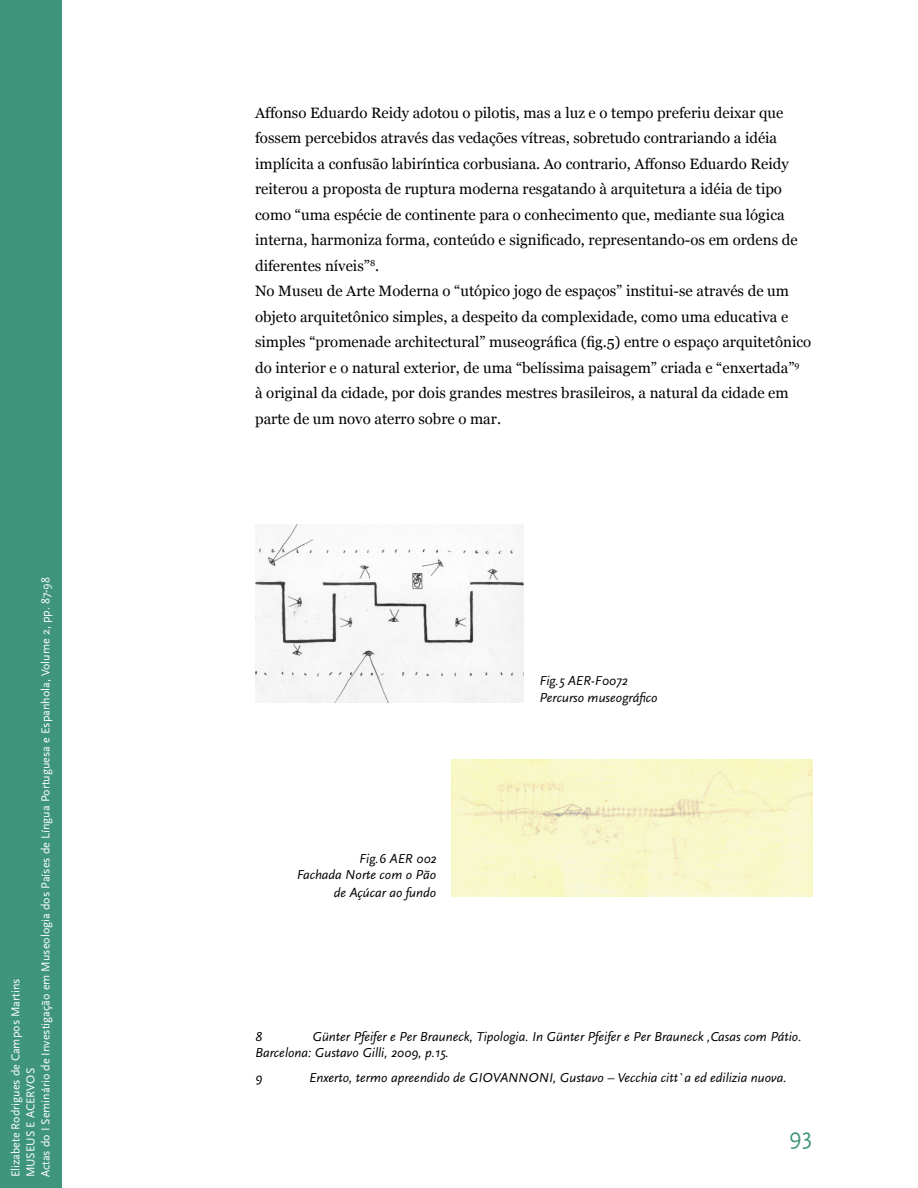
<style>
.page{position:relative;width:918px;height:1188px;background:#fff}
.page>*{position:absolute;margin:0;border:0;box-sizing:border-box;transform-origin:0 0}
.t1{font:24px "Scala Sans Pro";color:#3e957c}
.t2{font:15px/25.5px "Georgia";color:#000}
.t3{font:italic 13.5px/16.2px "Scala Sans Pro";color:#000}
.t4{font:12px/15px "Scala Sans Pro";color:#fff}
</style>
<div class="page">
<div style="left:0;top:0;width:62px;height:1188px;background:#3e957c"></div>
<img style="left:255px;top:525px;width:268px;height:177px">
<img style="left:452px;top:760px;width:360px;height:137px">
<p class="t4" style="left:9px;top:1177px;width:602px;rotate:-90deg">Elizabete Rodrigues de Campos Martins<br>MUSEUS E ACERVOS<br>Actas do I Seminário de Investigação em Museologia dos Países de Língua Portuguesa e Espanhola, Volume 2, pp. 87-98</p>
<p class="t2" style="left:255px;top:101px;width:558px">Affonso Eduardo Reidy adotou o pilotis, mas a luz e o tempo preferiu deixar que fossem percebidos através das vedações vítreas, sobretudo contrariando a idéia implícita a confusão labiríntica corbusiana. Ao contrario, Affonso Eduardo Reidy reiterou a proposta de ruptura moderna resgatando à arquitetura a idéia de tipo como “uma espécie de continente para o conhecimento que, mediante sua lógica interna, harmoniza forma, conteúdo e significado, representando-os em ordens de diferentes níveis”<sup>8</sup>.<br>No Museu de Arte Moderna o “utópico jogo de espaços” institui-se através de um objeto arquitetônico simples, a despeito da complexidade, como uma educativa e simples “promenade architectural” museográfica (fig.5) entre o espaço arquitetônico do interior e o natural exterior, de uma “belíssima paisagem” criada e “enxertada”<sup>9<br></sup>à original da cidade, por dois grandes mestres brasileiros, a natural da cidade em parte de um novo aterro sobre o mar.</p>
<p class="t3" style="left:297px;top:852px;width:141px;text-align:right">Fig.6 AER 002<br>Fachada Norte com o Pão</p>
<p class="t3" style="left:334px;top:886px;width:104px">de Açúcar ao fundo</p>
<p class="t3" style="left:539px;top:674px;width:120px">Fig.5 AER-F0072<br>Percurso museográfico</p>
<p class="t3" style="left:255px;top:1029px;width:548px;text-indent:57px">Günter Pfeifer e Per Brauneck, Tipologia. In Günter Pfeifer e Per Brauneck ,Casas com Pátio.<br>Barcelona: Gustavo Gilli, 2009, p.15.</p>
<p class="t3" style="left:255px;top:1070px;width:9px">9</p>
<p class="t3" style="left:309px;top:1070px;width:479px">Enxerto, termo apreendido de GIOVANNONI, Gustavo – Vecchia citt`a ed edilizia nuova.</p>
<p class="t3" style="left:255px;top:1029px;width:8px">8</p>
<h1 class="t1" style="left:789px;top:1127px;width:25px">93</h1>
</div>
